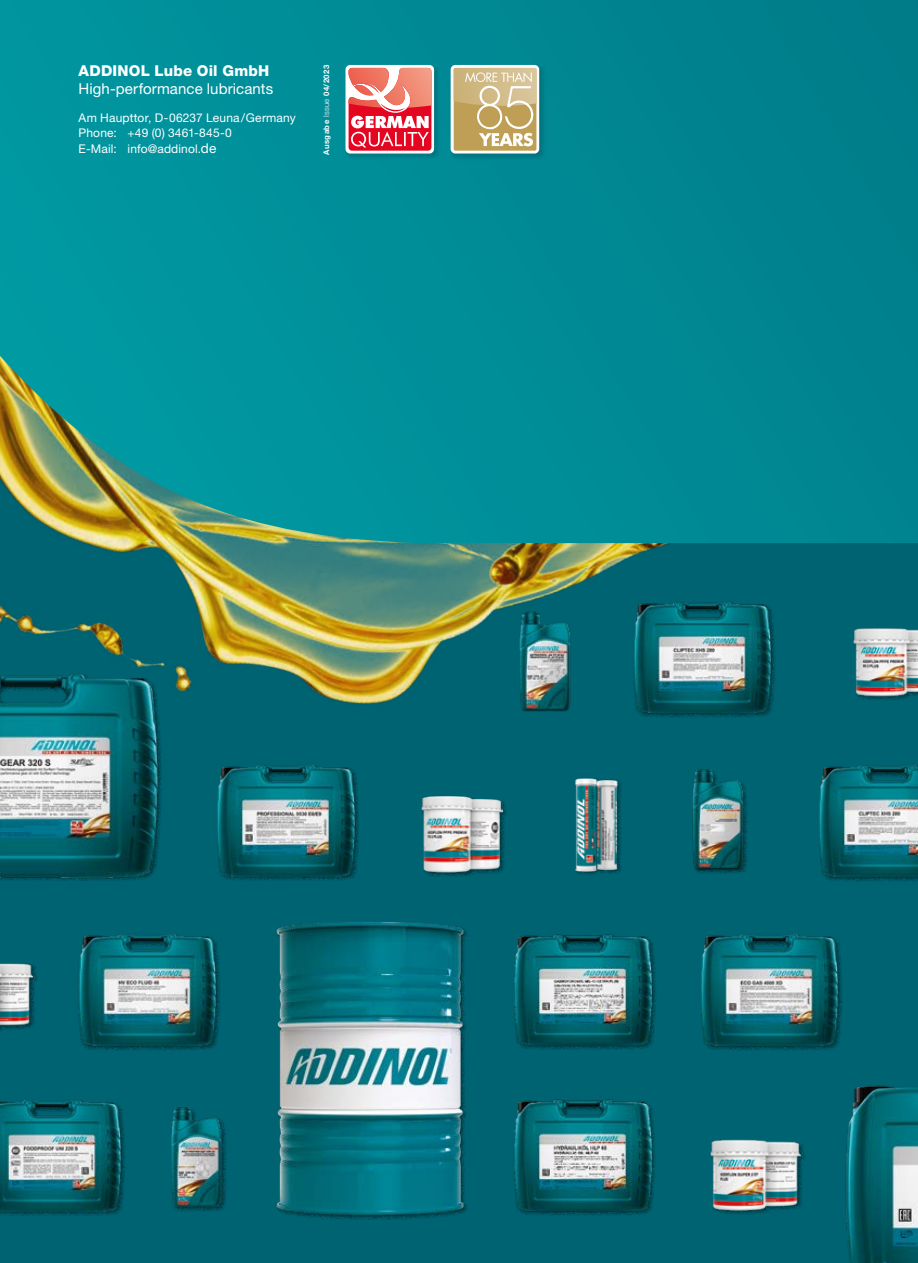
<style>
.page{position:relative;width:918px;height:1263px;background:#006372}
.page>*{position:absolute;margin:0;border:0;box-sizing:border-box;transform-origin:0 0}
.t1{font:15px "Helvetica Neue LT Pro";letter-spacing:.005em;color:#fff}
.t2{font:800 15px "Helvetica Neue LT Pro";letter-spacing:.015em;color:#fff}
.t3{font:12px/14.4px "Helvetica Neue LT Pro";letter-spacing:.01em;color:#fff}
.t4{font:700 7.8px "Helvetica Neue LT Pro";letter-spacing:.06em;color:#fff}
.s1{font-size:13.5px}
.s2{font-weight:300}
</style>
<div class="page">
<img style="left:0;top:543px;width:670px;height:162px">
<svg style="left:0;top:0;width:918px;height:543px;background:#078c93"></svg>
<img style="left:344px;top:63px;width:99px;height:99px">
<svg style="left:346px;top:65px;width:88px;height:89px"></svg>
<svg style="left:348px;top:68px;width:83px;height:83px;background:#ef7477"></svg>
<img style="left:449px;top:63px;width:98px;height:98px">
<svg style="left:451px;top:65px;width:88px;height:89px"></svg>
<div style="left:454px;top:68px;width:82px;height:83px;background:#be9f55;border-radius:2px"></div>
<svg style="left:454px;top:68px;width:83px;height:78px"></svg>
<img style="left:78px;top:934px;width:142px;height:117px">
<img style="left:514px;top:934px;width:142px;height:116px">
<img style="left:0;top:1100px;width:125px;height:116px">
<img style="left:276px;top:922px;width:192px;height:298px">
<img style="left:513px;top:1099px;width:142px;height:116px">
<img style="left:171px;top:1107px;width:55px;height:105px">
<div style="left:0;top:961px;width:38px;height:73px;background:#000;opacity:.45"></div>
<img style="left:0;top:961px;width:35px;height:73px">
<img style="left:819px;top:765px;width:99px;height:116px">
<img style="left:217px;top:765px;width:142px;height:116px">
<img style="left:621px;top:582px;width:154px;height:136px">
<img style="left:692px;top:769px;width:55px;height:105px">
<img style="left:504px;top:605px;width:82px;height:107px">
<img style="left:575px;top:778px;width:46px;height:97px">
<div style="left:421px;top:796px;width:86px;height:81px;background:#000;opacity:.45"></div>
<img style="left:421px;top:795px;width:82px;height:82px">
<img style="left:701px;top:934px;width:142px;height:116px">
<img style="left:0;top:637px;width:179px;height:244px">
<img style="left:710px;top:1139px;width:93px;height:76px">
<img style="left:853px;top:628px;width:65px;height:72px">
<img style="left:824px;top:1046px;width:94px;height:217px">
<img style="left:913px;top:1046px;width:5px;height:6px">
<p class="t2" style="left:79px;top:62px;width:192px">ADDINOL Lube Oil GmbH</p>
<p class="t1" style="left:79px;top:79px;width:196px">High-performance lubricants</p>
<p class="t3" style="left:79px;top:110px;width:219px">Am Haupttor, D-06237 Leuna/Germany<br>Phone: +49 (0) 3461-845-0</p>
<p class="t3" style="left:79px;top:141px;width:139px">E-Mail: info@addinol.<span class="s1">de</span></p>
<p class="t4" style="left:322px;top:155px;width:92px;rotate:-90deg">Ausgabe <span class="s2">Issue</span> 04/2023</p>
</div>
